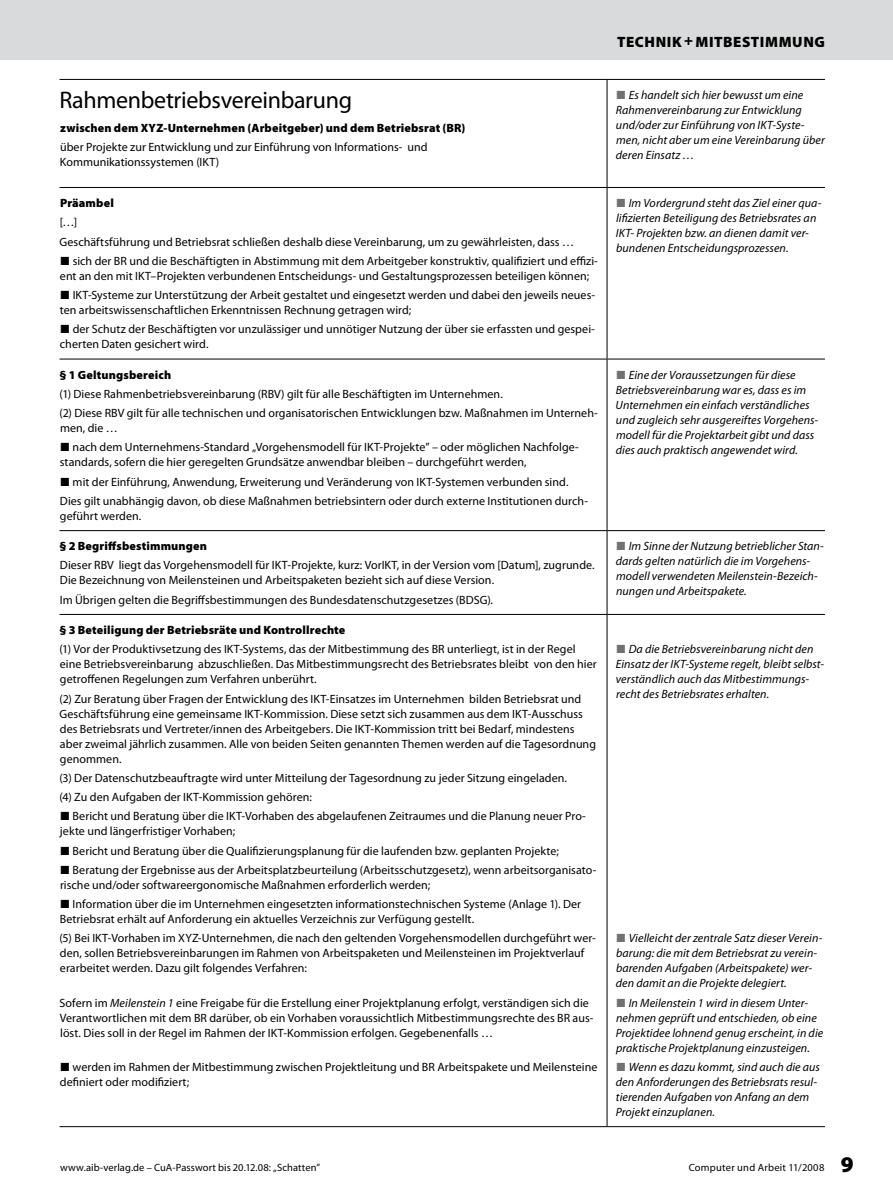
<style>
.page{position:relative;width:893px;height:1191px;background:#fff}
.page>*{position:absolute;margin:0;border:0;box-sizing:border-box;transform-origin:0 0}
.t1{font:24px "Myriad Pro";letter-spacing:-.015em;color:#000}
.t2{font:900 15px "Myriad Pro";letter-spacing:.04em;color:#000}
.t3{font:12px/19.2px "Myriad Pro";letter-spacing:.005em;color:#000}
.t4{font:italic 12px/15px "Myriad Pro";letter-spacing:.005em;color:#000}
.t5{font:900 12px "Myriad Pro";letter-spacing:.01em;color:#000}
.t6{font:10.5px "Myriad Pro";letter-spacing:.01em;color:#000}
.s1{font-family:"The Mix Expert"}
.s2{font-style:italic}
.s3{font-family:"The Mix Expert";font-style:normal;color:#707173}
.s4{font-weight:900;font-size:22.5px}
</style>
<div class="page">
<div style="left:0;top:0;width:893px;height:60px;background:#d9dadb"></div>
<hr style="left:60px;top:79px;width:547px;height:1px;background:#000">
<hr style="left:607px;top:79px;width:218px;height:1px;background:#000">
<hr style="left:607px;top:80px;width:1px;height:107px;background:#000">
<hr style="left:60px;top:187px;width:547px;height:1px;background:#000">
<hr style="left:607px;top:187px;width:218px;height:1px;background:#000">
<hr style="left:607px;top:188px;width:1px;height:171px;background:#000">
<hr style="left:60px;top:359px;width:547px;height:1px;background:#000">
<hr style="left:607px;top:359px;width:218px;height:1px;background:#000">
<hr style="left:607px;top:359px;width:1px;height:171px;background:#000">
<hr style="left:60px;top:530px;width:547px;height:1px;background:#000">
<hr style="left:607px;top:530px;width:218px;height:1px;background:#000">
<hr style="left:607px;top:531px;width:1px;height:83px;background:#000">
<hr style="left:60px;top:614px;width:547px;height:1px;background:#000">
<hr style="left:607px;top:614px;width:218px;height:1px;background:#000">
<hr style="left:607px;top:615px;width:1px;height:511px;background:#000">
<hr style="left:60px;top:1126px;width:547px;height:1px;background:#000">
<hr style="left:607px;top:1126px;width:218px;height:1px;background:#000">
<h1 class="t1" style="left:60px;top:85px;width:294px">Rahmenbetriebsvereinbarung</h1>
<p class="t5" style="left:60px;top:119px;width:407px">zwischen dem XYZ-Unternehmen (Arbeitgeber) und dem Betriebsrat (BR)</p>
<p class="t3" style="left:60px;top:139px;width:369px;line-height:15px">über Projekte zur Entwicklung und zur Einführung von Informations- und<br>Kommunikationssystemen (IKT)</p>
<p class="t5" style="left:60px;top:195px;width:55px">Präambel</p>
<p class="t3" style="left:60px;top:212px;width:540px">[…]<br>Geschäftsführung und Betriebsrat schließen deshalb diese Vereinbarung, um zu gewährleisten, dass …<br><span class="s1">ó</span> sich der BR und die Beschäftigten in Abstimmung mit dem Arbeitgeber konstruktiv, qualifiziert und effizi-</p>
<p class="t3" style="left:60px;top:266px;width:537px">ent an den mit IKT–Projekten verbundenen Entscheidungs- und Gestaltungsprozessen beteiligen können; <span class="s1">ó</span> IKT-Systeme zur Unterstützung der Arbeit gestaltet und eingesetzt werden und dabei den jeweils neues-</p>
<p class="t3" style="left:60px;top:300px;width:537px">ten arbeitswissenschaftlichen Erkenntnissen Rechnung getragen wird;<br><span class="s1">ó</span> der Schutz der Beschäftigten vor unzulässiger und unnötiger Nutzung der über sie erfassten und gespei-</p>
<p class="t3" style="left:60px;top:334px;width:150px">cherten Daten gesichert wird.</p>
<p class="t5" style="left:60px;top:366px;width:113px">§ 1 Geltungsbereich</p>
<p class="t3" style="left:59px;top:384px;width:540px">(1) Diese Rahmenbetriebsvereinbarung (RBV) gilt für alle Beschäftigten im Unternehmen.<br>(2) Diese RBV gilt für alle technischen und organisatorischen Entwicklungen bzw. Maßnahmen im Unterneh-</p>
<p class="t3" style="left:60px;top:418px;width:520px">men, die …<br><span class="s1">ó</span> nach dem Unternehmens-Standard „Vorgehensmodell für IKT-Projekte” – oder möglichen Nachfolge-</p>
<p class="t3" style="left:60px;top:452px;width:530px">standards, sofern die hier geregelten Grundsätze anwendbar bleiben – durchgeführt werden,<br><span class="s1">ó</span> mit der Einführung, Anwendung, Erweiterung und Veränderung von IKT-Systemen verbunden sind.<br>Dies gilt unabhängig davon, ob diese Maßnahmen betriebsintern oder durch externe Institutionen durch-</p>
<p class="t3" style="left:60px;top:506px;width:83px">geführt werden.</p>
<p class="t5" style="left:60px;top:538px;width:149px">§ 2 Begriffsbestimmungen</p>
<p class="t3" style="left:60px;top:558px;width:536px;line-height:15px">Dieser RBV liegt das Vorgehensmodell für IKT-Projekte, kurz: VorIKT, in der Version vom [Datum], zugrunde.<br>Die Bezeichnung von Meilensteinen und Arbeitspaketen bezieht sich auf diese Version.</p>
<p class="t3" style="left:60px;top:590px;width:435px">Im Übrigen gelten die Begriffsbestimmungen des Bundesdatenschutzgesetzes (BDSG).</p>
<p class="t5" style="left:60px;top:622px;width:287px">§ 3 Beteiligung der Betriebsräte und Kontrollrechte</p>
<p class="t3" style="left:59px;top:641px;width:539px;line-height:15px">(1) Vor der Produktivsetzung des IKT-Systems, das der Mitbestimmung des BR unterliegt, ist in der Regel eine Betriebsvereinbarung abzuschließen. Das Mitbestimmungsrecht des Betriebsrates bleibt von den hier getroffenen Regelungen zum Verfahren unberührt.</p>
<p class="t3" style="left:59px;top:691px;width:538px;line-height:15px">(2) Zur Beratung über Fragen der Entwicklung des IKT-Einsatzes im Unternehmen bilden Betriebsrat und Geschäftsführung eine gemeinsame IKT-Kommission. Diese setzt sich zusammen aus dem IKT-Ausschuss des Betriebsrats und Vertreter/innen des Arbeitgebers. Die IKT-Kommission tritt bei Bedarf, mindestens aber zweimal jährlich zusammen. Alle von beiden Seiten genannten Themen werden auf die Tagesordnung genommen.</p>
<p class="t3" style="left:59px;top:768px;width:528px">(3) Der Datenschutzbeauftragte wird unter Mitteilung der Tagesordnung zu jeder Sitzung eingeladen.<br>(4) Zu den Aufgaben der IKT-Kommission gehören:<br><span class="s1">ó</span> Bericht und Beratung über die IKT-Vorhaben des abgelaufenen Zeitraumes und die Planung neuer Pro-</p>
<p class="t3" style="left:60px;top:821px;width:538px">jekte und längerfristiger Vorhaben;<br><span class="s1">ó</span> Bericht und Beratung über die Qualifizierungsplanung für die laufenden bzw. geplanten Projekte;<br><span class="s1">ó</span> Beratung der Ergebnisse aus der Arbeitsplatzbeurteilung (Arbeitsschutzgesetz), wenn arbeitsorganisato-</p>
<p class="t3" style="left:60px;top:875px;width:523px">rische und/oder softwareergonomische Maßnahmen erforderlich werden;<br><span class="s1">ó</span> Information über die im Unternehmen eingesetzten informationstechnischen Systeme (Anlage 1). Der</p>
<p class="t3" style="left:59px;top:909px;width:538px">Betriebsrat erhält auf Anforderung ein aktuelles Verzeichnis zur Verfügung gestellt.<br>(5) Bei IKT-Vorhaben im XYZ-Unternehmen, die nach den geltenden Vorgehensmodellen durchgeführt wer-</p>
<p class="t3" style="left:60px;top:945px;width:526px;line-height:15px">den, sollen Betriebsvereinbarungen im Rahmen von Arbeitspaketen und Meilensteinen im Projektverlauf erarbeitet werden. Dazu gilt folgendes Verfahren:</p>
<p class="t3" style="left:60px;top:995px;width:535px;line-height:15px">Sofern im <span class="s2">Meilenstein 1</span> eine Freigabe für die Erstellung einer Projektplanung erfolgt, verständigen sich die<br>Verantwortlichen mit dem BR darüber, ob ein Vorhaben voraussichtlich Mitbestimmungsrechte des BR aus&shy;löst. Dies soll in der Regel im Rahmen der IKT-Kommission erfolgen. Gegebenenfalls …</p>
<p class="t3" style="left:60px;top:1059px;width:539px;line-height:15px"><span class="s1">ó</span> werden im Rahmen der Mitbestimmung zwischen Projektleitung und BR Arbeitspakete und Meilensteine definiert oder modifiziert;</p>
<p class="t2" style="left:617px;top:32px;width:209px">TECHNIK + MITBESTIMMUNG</p>
<p class="t4" style="left:616px;top:87px;width:211px"><span class="s3">ó</span> Es handelt sich hier bewusst um eine Rahmenvereinbarung zur Entwicklung und/oder zur Einführung von IKT-Syste&shy;men, nicht aber um eine Vereinbarung über deren Einsatz …</p>
<p class="t4" style="left:616px;top:195px;width:207px"><span class="s3">ó</span> Im Vordergrund steht das Ziel einer qua&shy;lifizierten Beteiligung des Betriebsrates an IKT- Projekten bzw. an dienen damit ver&shy;bundenen Entscheidungsprozessen.</p>
<p class="t4" style="left:615px;top:367px;width:204px"><span class="s3">ó</span> Eine der Voraussetzungen für diese Betriebsvereinbarung war es, dass es im Unternehmen ein einfach verständliches und zugleich sehr ausgereiftes Vorgehens&shy;modell für die Projektarbeit gibt und dass dies auch praktisch angewendet wird.</p>
<p class="t4" style="left:616px;top:538px;width:210px"><span class="s3">ó</span> Im Sinne der Nutzung betrieblicher Stan&shy;dards gelten natürlich die im Vorgehens&shy;modell verwendeten Meilenstein-Bezeich&shy;nungen und Arbeitspakete.</p>
<p class="t4" style="left:616px;top:641px;width:210px"><span class="s3">ó</span> Da die Betriebsvereinbarung nicht den Einsatz der IKT-Systeme regelt, bleibt selbst&shy;verständlich auch das Mitbestimmungs&shy;recht des Betriebsrates erhalten.</p>
<p class="t4" style="left:616px;top:930px;width:208px"><span class="s3">ó</span> Vielleicht der zentrale Satz dieser Verein&shy;barung: die mit dem Betriebsrat zu verein&shy;barenden Aufgaben (Arbeitspakete) wer&shy;den damit an die Projekte delegiert.</p>
<p class="t4" style="left:616px;top:995px;width:209px"><span class="s3">ó</span> In Meilenstein 1 wird in diesem Unter&shy;nehmen geprüft und entschieden, ob eine Projektidee lohnend genug erscheint, in die praktische Projektplanung einzusteigen.</p>
<p class="t4" style="left:616px;top:1059px;width:206px"><span class="s3">ó</span> Wenn es dazu kommt, sind auch die aus den Anforderungen des Betriebsrats resul&shy;tierenden Aufgaben von Anfang an dem Projekt einzuplanen.</p>
<p class="t6" style="left:60px;top:1161px;width:262px">www.aib-verlag.de – CuA-Passwort bis 20.12.08: „Schatten”</p>
<p class="t6" style="left:689px;top:1161px;width:167px">Computer und Arbeit 11/2008 <span class="s4">9</span></p>
</div>
